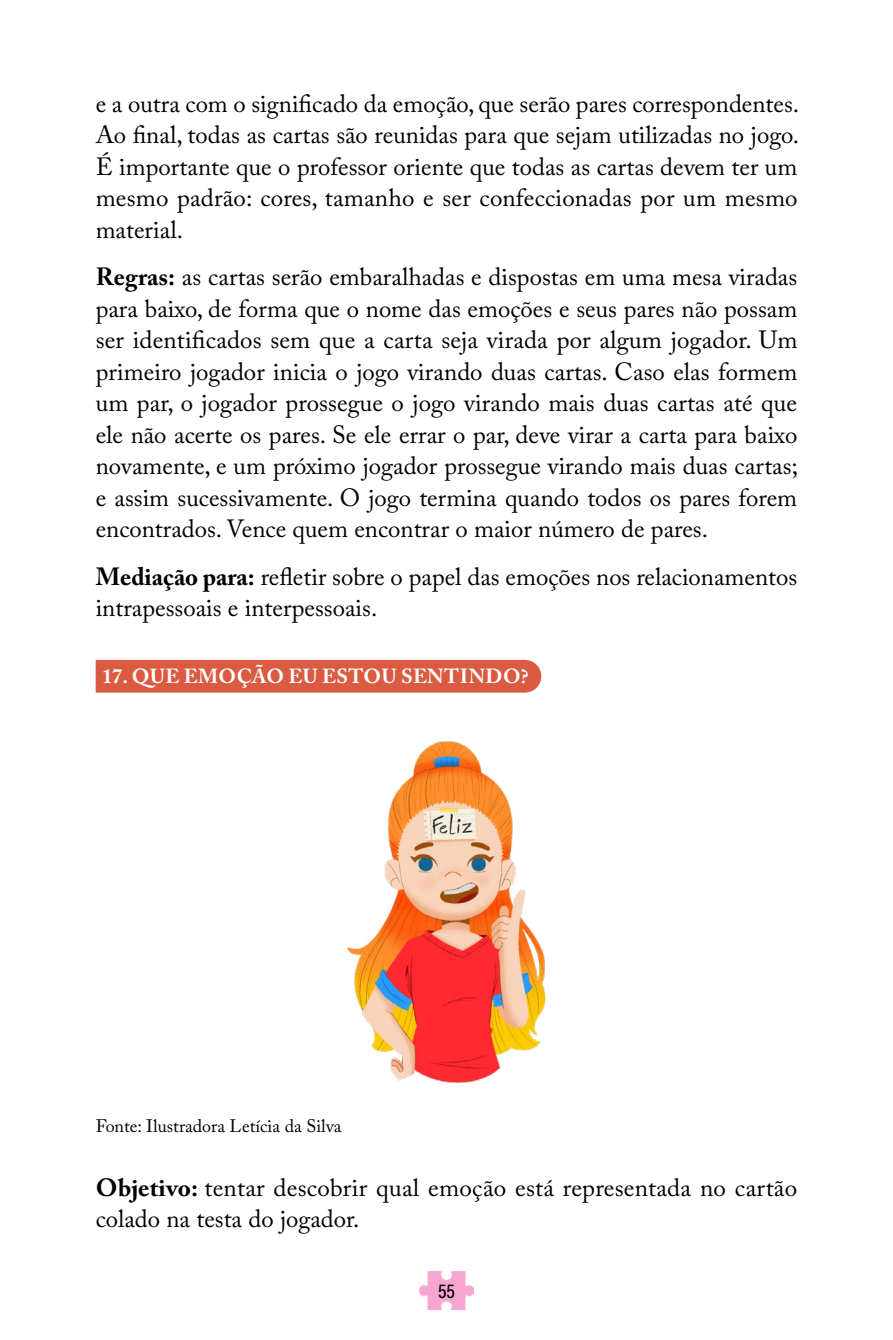
<style>
.page{position:relative;width:893px;height:1340px;background:#fff}
.page>*{position:absolute;margin:0;border:0;box-sizing:border-box;transform-origin:0 0}
.t1{font:24.75px/31.5px "Adobe Caslon Pro";color:#000;text-align:justify}
.t2{font:700 20.25px "Adobe Caslon Pro";letter-spacing:.02em;color:#fff}
.t3{font:20.25px "Acumin Variable Concept";color:#000}
.t4{font:18px "Adobe Caslon Pro";color:#000}
.s1{font-weight:700}
</style>
<div class="page">
<img style="left:419px;top:1271px;width:55px;height:38px">
<div style="left:96px;top:660px;width:445px;height:32px;background:#da5b42"></div>
<img style="left:347px;top:741px;width:199px;height:342px">
<p class="t1" style="left:96px;top:87px;width:705px">e a outra com o significado da emoção, que serão pares correspondentes.<br>Ao final, todas as cartas são reunidas para que sejam utilizadas no jogo.<br>É importante que o professor oriente que todas as cartas devem ter um mesmo padrão: cores, tamanho e ser confeccionadas por um mesmo material.</p>
<p class="t1" style="left:96px;top:261px;width:704px"><span class="s1">Regras:</span> as cartas serão embaralhadas e dispostas em uma mesa viradas para baixo, de forma que o nome das emoções e seus pares não possam ser identificados sem que a carta seja virada por algum jogador. Um primeiro jogador inicia o jogo virando duas cartas. Caso elas formem um par, o jogador prossegue o jogo virando mais duas cartas até que ele não acerte os pares. Se ele errar o par, deve virar a carta para baixo novamente, e um próximo jogador prossegue virando mais duas cartas; e assim sucessivamente. O jogo termina quando todos os pares forem encontrados. Vence quem encontrar o maior número de pares.</p>
<p class="t1" style="left:96px;top:560px;width:703px"><span class="s1">Mediação para:</span> refletir sobre o papel das emoções nos relacionamentos intrapessoais e interpessoais.</p>
<p class="t2" style="left:102px;top:664px;width:428px">17. QUE EMOÇÃO EU ESTOU SENTINDO?</p>
<p class="t4" style="left:96px;top:1115px;width:247px">Fonte: Ilustradora Letícia da Silva</p>
<p class="t1" style="left:96px;top:1171px;width:703px"><span class="s1">Objetivo:</span> tentar descobrir qual emoção está representada no cartão colado na testa do jogador.</p>
<p class="t3" style="left:438px;top:1277px;width:19px">55</p>
</div>
